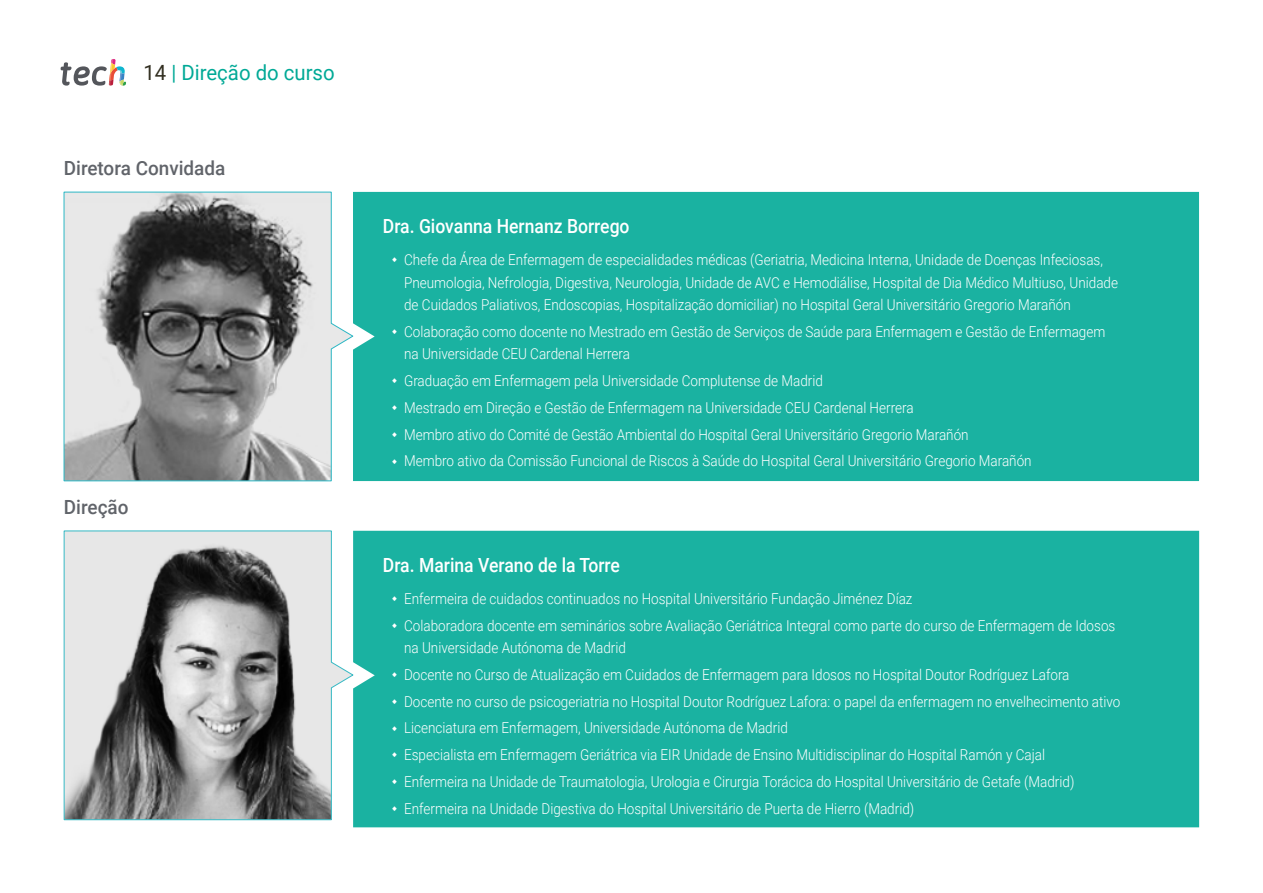
<style>
.page{position:relative;width:1263px;height:893px;background:#fff}
.page>*{position:absolute;margin:0;border:0;box-sizing:border-box;transform-origin:0 0}
.t1{font:21px "Roboto";color:#00a996}
.t2{font:500 19.5px "Roboto";color:#fff;scale:.9 1}
.t3{font:500 19.5px "Roboto";color:#61646a}
.t4{font:300 15px/26.7px "Roboto";color:#fff;scale:.9 1}
.s1{color:#312e20}
</style>
<div class="page">
<svg style="left:61px;top:59px;width:65px;height:27px"></svg>
<div style="left:353px;top:531px;width:846px;height:296px;background:#1ab2a1"></div>
<div style="left:354px;top:192px;width:845px;height:289px;background:#1ab2a1"></div>
<svg style="left:64px;top:531px;width:290px;height:289px;background:#a2a6a6"></svg>
<svg style="left:63px;top:191px;width:291px;height:291px;background:#9fa1a1"></svg>
<svg style="left:392px;top:596px;width:5px;height:5px"></svg>
<svg style="left:392px;top:623px;width:5px;height:5px"></svg>
<svg style="left:392px;top:672px;width:5px;height:5px"></svg>
<svg style="left:392px;top:699px;width:5px;height:5px"></svg>
<svg style="left:392px;top:726px;width:5px;height:5px"></svg>
<svg style="left:392px;top:752px;width:5px;height:5px"></svg>
<svg style="left:392px;top:779px;width:5px;height:5px"></svg>
<svg style="left:392px;top:806px;width:5px;height:5px"></svg>
<svg style="left:392px;top:257px;width:5px;height:5px"></svg>
<svg style="left:392px;top:329px;width:5px;height:5px"></svg>
<svg style="left:392px;top:378px;width:5px;height:5px"></svg>
<svg style="left:392px;top:405px;width:5px;height:5px"></svg>
<svg style="left:392px;top:432px;width:5px;height:5px"></svg>
<svg style="left:392px;top:459px;width:5px;height:5px"></svg>
<h1 class="t1" style="left:144px;top:57px;width:193px"><span class="s1">14</span> | Direção do curso</h1>
<h2 class="t3" style="left:64px;top:154px;width:163px">Diretora Convidada</h2>
<h2 class="t3" style="left:64px;top:493px;width:66px">Direção</h2>
<h2 class="t2" style="left:383px;top:213px;width:276px">Dra. Giovanna Hernanz Borrego</h2>
<p class="t4" style="left:404px;top:248px;width:795px;line-height:22.5px">Chefe da Área de Enfermagem de especialidades médicas (Geriatria, Medicina Interna, Unidade de Doenças Infeciosas,<br>Pneumologia, Nefrologia, Digestiva, Neurologia, Unidade de AVC e Hemodiálise, Hospital de Dia Médico Multiuso, Unidade de Cuidados Paliativos, Endoscopias, Hospitalização domiciliar) no Hospital Geral Universitário Gregorio Marañón</p>
<p class="t4" style="left:404px;top:320px;width:781px;line-height:22.5px">Colaboração como docente no Mestrado em Gestão de Serviços de Saúde para Enfermagem e Gestão de Enfermagem na Universidade CEU Cardenal Herrera</p>
<p class="t4" style="left:404px;top:367px;width:699px">Graduação em Enfermagem pela Universidade Complutense de Madrid<br>Mestrado em Direção e Gestão de Enfermagem na Universidade CEU Cardenal Herrera<br>Membro ativo do Comité de Gestão Ambiental do Hospital Geral Universitário Gregorio Marañón<br>Membro ativo da Comissão Funcional de Riscos à Saúde do Hospital Geral Universitário Gregorio Marañón</p>
<h2 class="t2" style="left:383px;top:552px;width:265px">Dra. Marina Verano de la Torre</h2>
<p class="t4" style="left:404px;top:585px;width:792px">Enfermeira de cuidados continuados no Hospital Universitário Fundação Jiménez Díaz<br>Colaboradora docente em seminários sobre Avaliação Geriátrica Integral como parte do curso de Enfermagem de Idosos</p>
<p class="t4" style="left:404px;top:634px;width:797px">na Universidade Autónoma de Madrid<br>Docente no Curso de Atualização em Cuidados de Enfermagem para Idosos no Hospital Doutor Rodríguez Lafora Docente no curso de psicogeriatria no Hospital Doutor Rodríguez Lafora: o papel da enfermagem no envelhecimento ativo Licenciatura em Enfermagem, Universidade Autónoma de Madrid<br>Especialista em Enfermagem Geriátrica via EIR Unidade de Ensino Multidisciplinar do Hospital Ramón y Cajal<br>Enfermeira na Unidade de Traumatologia, Urologia e Cirurgia Torácica do Hospital Universitário de Getafe (Madrid)<br>Enfermeira na Unidade Digestiva do Hospital Universitário de Puerta de Hierro (Madrid)</p>
</div>
